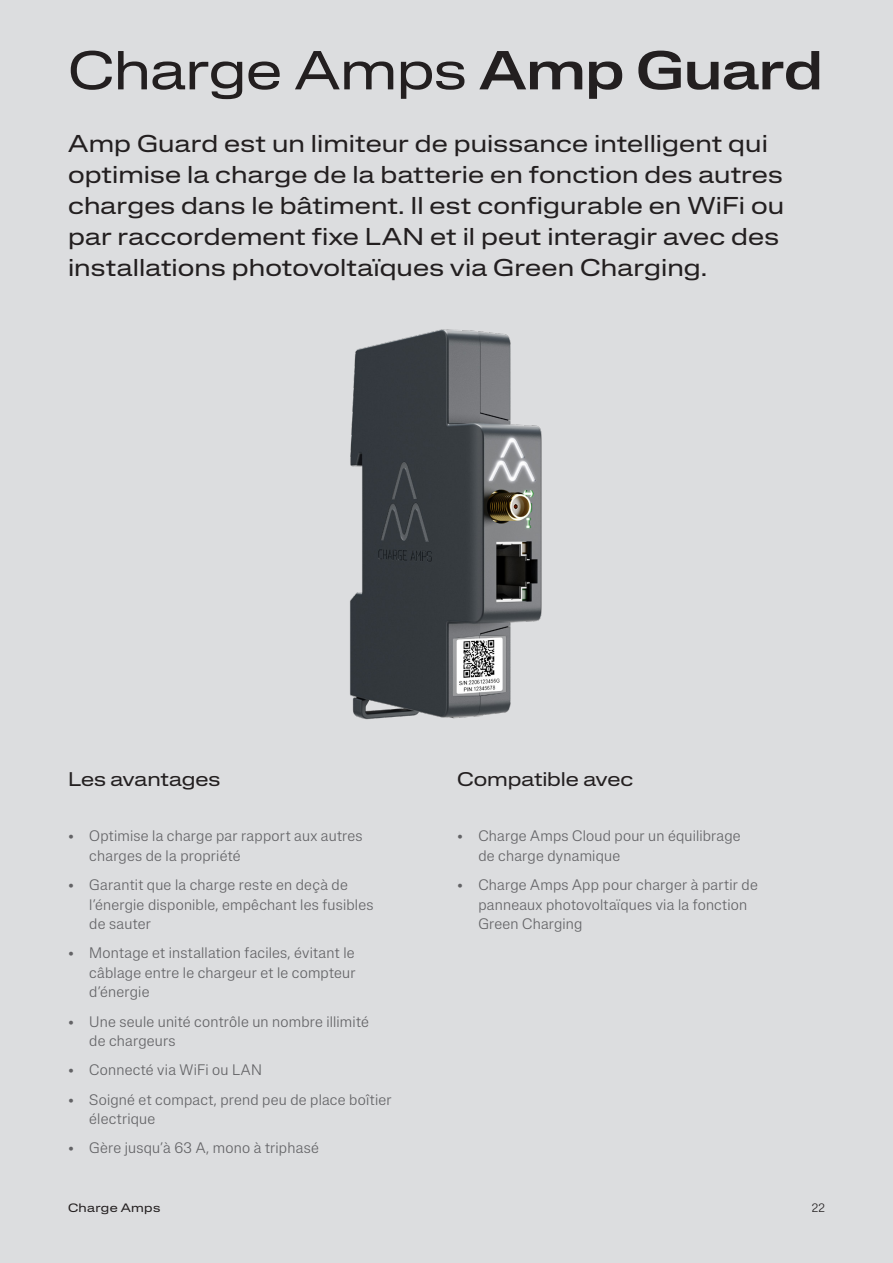
<style>
.page{position:relative;width:893px;height:1263px;background:#dcdddf}
.page>*{position:absolute;margin:0;border:0;box-sizing:border-box;transform-origin:0 0}
.Headline_36_36{font:expanded 54px "Lateral";letter-spacing:-.01em;color:#231f20}
.Introduction_16_20{font:expanded 24px/31.2px "Lateral";letter-spacing:.005em;color:#231f20}
.Headline_13_17{font:expanded 19.5px "Lateral";letter-spacing:-.005em;color:#231f20}
.t1{font:300 15px/19.5px "Lateral Standard";letter-spacing:.015em;color:#636366}
.t2{font:expanded 12px "Lateral";letter-spacing:.025em;color:#231f20}
.t3{font:300 12px "Lateral Standard";color:#231f20}
.s1{font-weight:500}
</style>
<div class="page">
<img style="left:350px;top:329px;width:192px;height:391px">
<p class="Headline_36_36" style="left:68px;top:39px;width:756px">Charge Amps <span class="s1">Amp Guard</span></p>
<p class="Introduction_16_20" style="left:68px;top:127px;width:718px">Amp Guard est un limiteur de puissance intelligent qui optimise la charge de la batterie en fonction des autres charges dans le bâtiment. Il est configurable en WiFi ou par raccordement fixe LAN et il peut interagir avec des installations photovoltaïques via Green Charging.</p>
<p class="Headline_13_17" style="left:68px;top:768px;width:154px">Les avantages</p>
<p class="Headline_13_17" style="left:457px;top:768px;width:178px">Compatible avec</p>
<p class="t1" style="left:89px;top:826px;width:275px;text-indent:-21px">• Optimise la charge par rapport aux autres charges de la propriété</p>
<p class="t1" style="left:89px;top:875px;width:286px;text-indent:-21px">• Garantit que la charge reste en deçà de l’énergie disponible, empêchant les fusibles de sauter</p>
<p class="t1" style="left:89px;top:943px;width:268px;text-align:justify;text-indent:-21px">• Montage et installation faciles, évitant le câblage entre le chargeur et le compteur d’énergie</p>
<p class="t1" style="left:89px;top:1011px;width:281px;text-indent:-21px">• Une seule unité contrôle un nombre illimité de chargeurs</p>
<p class="t1" style="left:68px;top:1060px;width:195px">• Connecté via WiFi ou LAN</p>
<p class="t1" style="left:89px;top:1089px;width:304px;text-indent:-21px">• Soigné et compact, prend peu de place boîtier électrique</p>
<p class="t1" style="left:68px;top:1138px;width:252px">• Gère jusqu’à 63 A, mono à triphasé</p>
<p class="t1" style="left:478px;top:826px;width:264px;text-indent:-21px">• Charge Amps Cloud pour un équilibrage de charge dynamique</p>
<p class="t1" style="left:478px;top:875px;width:281px;text-indent:-21px">• Charge Amps App pour charger à partir de panneaux photovoltaïques via la fonction<br>Green Charging</p>
<p class="t2" style="left:68px;top:1201px;width:94px">Charge Amps</p>
<p class="t3" style="left:812px;top:1201px;width:15px">22</p>
</div>
